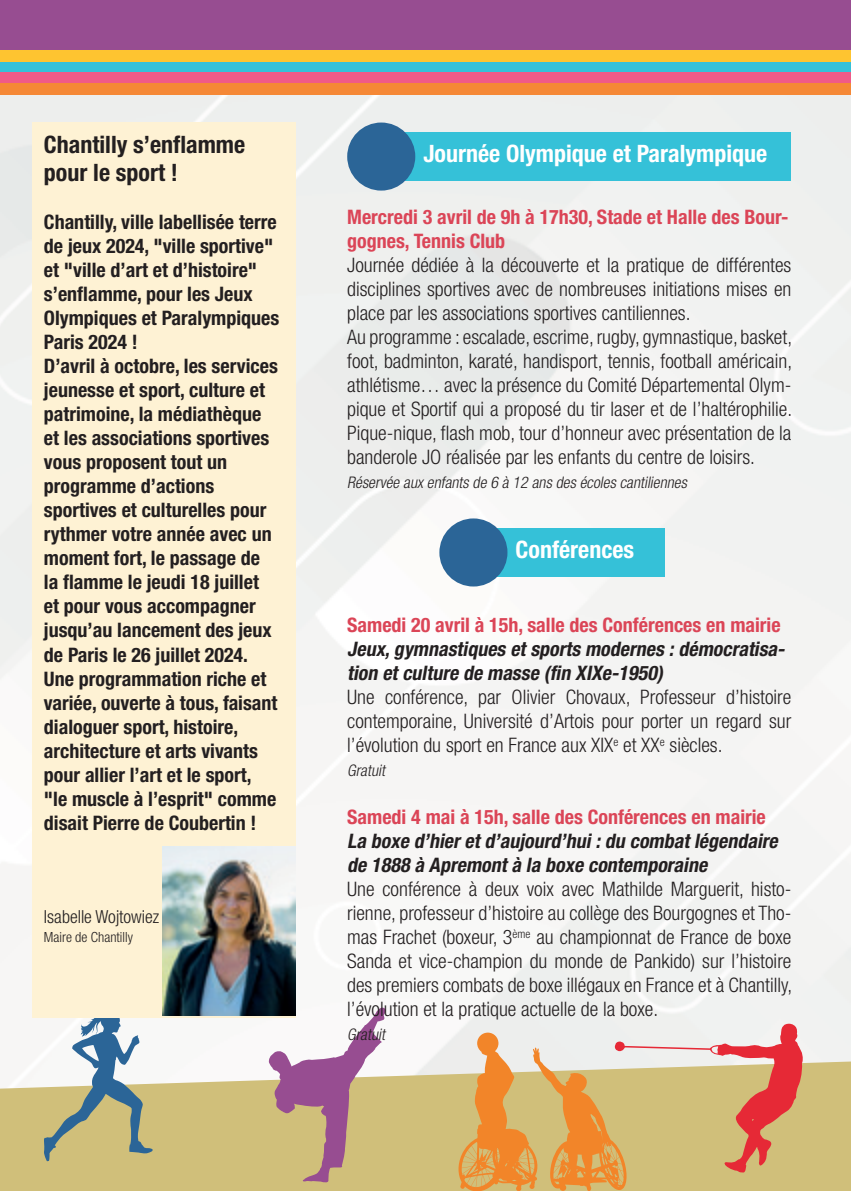
<style>
.page{position:relative;width:851px;height:1191px;background:#fff}
.page>*{position:absolute;margin:0;border:0;box-sizing:border-box;transform-origin:0 0}
.t1{font:700 condensed 24px "Helvetica Neue";color:#fff}
.t2{font:700 condensed 24px/28.8px "Helvetica Neue";color:#231f20}
.t3{font:300 condensed 20px/24px "Helvetica Neue";color:#231f20;text-align:justify}
.t4{font:700 condensed 20px/24px "Helvetica Neue";color:#231f20}
.t5{font:italic 700 condensed 20px/24px "Helvetica Neue";color:#231f20}
.t6{font:700 condensed 20px/24px "Helvetica Neue";color:#db4557}
.t7{font:300 condensed 18px "Helvetica Neue";color:#231f20}
.t8{font:italic 300 condensed 16px "Helvetica Neue";color:#231f20}
.t9{font:300 condensed 14px "Helvetica Neue";color:#231f20}
</style>
<div class="page">
<img style="left:0;top:95px;width:850px;height:966px">
<svg style="left:0;top:1061px;width:850px;height:130px;background:#d4c588"></svg>
<svg style="left:44px;top:1017px;width:109px;height:144px"></svg>
<svg style="left:268px;top:1006px;width:118px;height:177px"></svg>
<div style="left:0;top:0;width:850px;height:56px;background:#974d91"></div>
<div style="left:0;top:62px;width:850px;height:12px;background:#35c1d8"></div>
<div style="left:0;top:73px;width:850px;height:11px;background:#f05a88"></div>
<div style="left:0;top:84px;width:850px;height:11px;background:#f58836"></div>
<div style="left:0;top:51px;width:850px;height:11px;background:#fec430"></div>
<svg style="left:457px;top:1023px;width:347px;height:168px;background:#deb381"></svg>
<div style="left:33px;top:122px;width:263px;height:895px;background:#fef2d4"></div>
<img style="left:163px;top:846px;width:132px;height:169px">
<div style="left:400px;top:132px;width:391px;height:49px;background:#35c1d8"></div>
<div style="left:347px;top:122px;width:68px;height:69px;background:#2b6597;border-radius:50%"></div>
<div style="left:492px;top:528px;width:173px;height:49px;background:#35c1d8"></div>
<div style="left:439px;top:518px;width:68px;height:68px;background:#2b6597;border-radius:50%"></div>
<p class="t2" style="left:44px;top:129px;width:203px">Chantilly s’enflamme pour le sport !</p>
<p class="t4" style="left:44px;top:210px;width:237px">Chantilly, ville labellisée terre de jeux 2024, "ville sportive" et "ville d’art et d’histoire" s’enflamme, pour les Jeux<br>Olympiques et Paralympiques<br>Paris 2024 !</p>
<p class="t4" style="left:44px;top:354px;width:235px">D’avril à octobre, les services jeunesse et sport, culture et patrimoine, la médiathèque et les associations sportives vous proposent tout un programme d’actions sportives et culturelles pour rythmer votre année avec un moment fort, le passage de la flamme le jeudi 18 juillet et pour vous accompagner jusqu’au lancement des jeux de Paris le 26 juillet 2024.</p>
<p class="t4" style="left:44px;top:666px;width:235px">Une programmation riche et variée, ouverte à tous, faisant dialoguer sport, histoire, architecture et arts vivants pour allier l’art et le sport, "le muscle à l’esprit" comme disait Pierre de Coubertin !</p>
<p class="t7" style="left:44px;top:906px;width:117px">Isabelle Wojtowiez</p>
<p class="t9" style="left:44px;top:929px;width:90px">Maire de Chantilly</p>
<p class="t1" style="left:423px;top:139px;width:345px">Journée Olympique et Paralympique</p>
<p class="t6" style="left:347px;top:204px;width:442px">Mercredi 3 avril de 9h à 17h30, Stade et Halle des Bour&shy;gognes, Tennis Club</p>
<p class="t3" style="left:347px;top:253px;width:445px">Journée dédiée à la découverte et la pratique de différentes disciplines sportives avec de nombreuses initiations mises en place par les associations sportives cantiliennes.</p>
<p class="t3" style="left:347px;top:325px;width:446px">Au programme : escalade, escrime, rugby, gymnastique, basket, foot, badminton, karaté, handisport, tennis, football américain, athlétisme… avec la présence du Comité Départemental Olym&shy;pique et Sportif qui a proposé du tir laser et de l’haltérophilie.<br>Pique-nique, flash mob, tour d’honneur avec présentation de la banderole JO réalisée par les enfants du centre de loisirs.</p>
<p class="t8" style="left:347px;top:473px;width:344px">Réservée auxenfants de 6 à 12 ans des écoles cantiliennes</p>
<p class="t1" style="left:515px;top:535px;width:120px">Conférences</p>
<p class="t6" style="left:347px;top:613px;width:435px">Samedi 20 avril à 15h, salle des Conférences en mairie</p>
<p class="t5" style="left:347px;top:637px;width:443px">Jeux,gymnastiques etsports modernes :démocratisa&shy;tion etculture de masse (fin XIXe-1950)</p>
<p class="t3" style="left:347px;top:685px;width:445px">Une conférence, par Olivier Chovaux, Professeur d’histoire contemporaine, Université d’Artois pour porter un regard sur l’évolution du sport en France aux XIX<sup>e</sup> et XX<sup>e</sup> siècles.</p>
<p class="t8" style="left:347px;top:761px;width:42px">Gratuit</p>
<p class="t6" style="left:347px;top:805px;width:420px">Samedi 4 mai à 15h, salle des Conférences en mairie</p>
<p class="t5" style="left:347px;top:829px;width:436px">La boxe d’hieretd’aujourd’hui:du combatlégendaire de 1888 à Apremontà la boxe contemporaine</p>
<p class="t3" style="left:347px;top:877px;width:446px">Une conférence à deux voix avec Mathilde Marguerit, histo&shy;rienne, professeur d’histoire au collège des Bourgognes et Tho&shy;mas Frachet (boxeur, 3<sup>ème</sup> au championnat de France de boxe Sanda et vice-champion du monde de Pankido) sur l’histoire des premiers combats de boxe illégaux en France et à Chantilly, l’évolution et la pratique actuelle de la boxe.</p>
<p class="t8" style="left:347px;top:1025px;width:42px">Gratuit</p>
</div>
